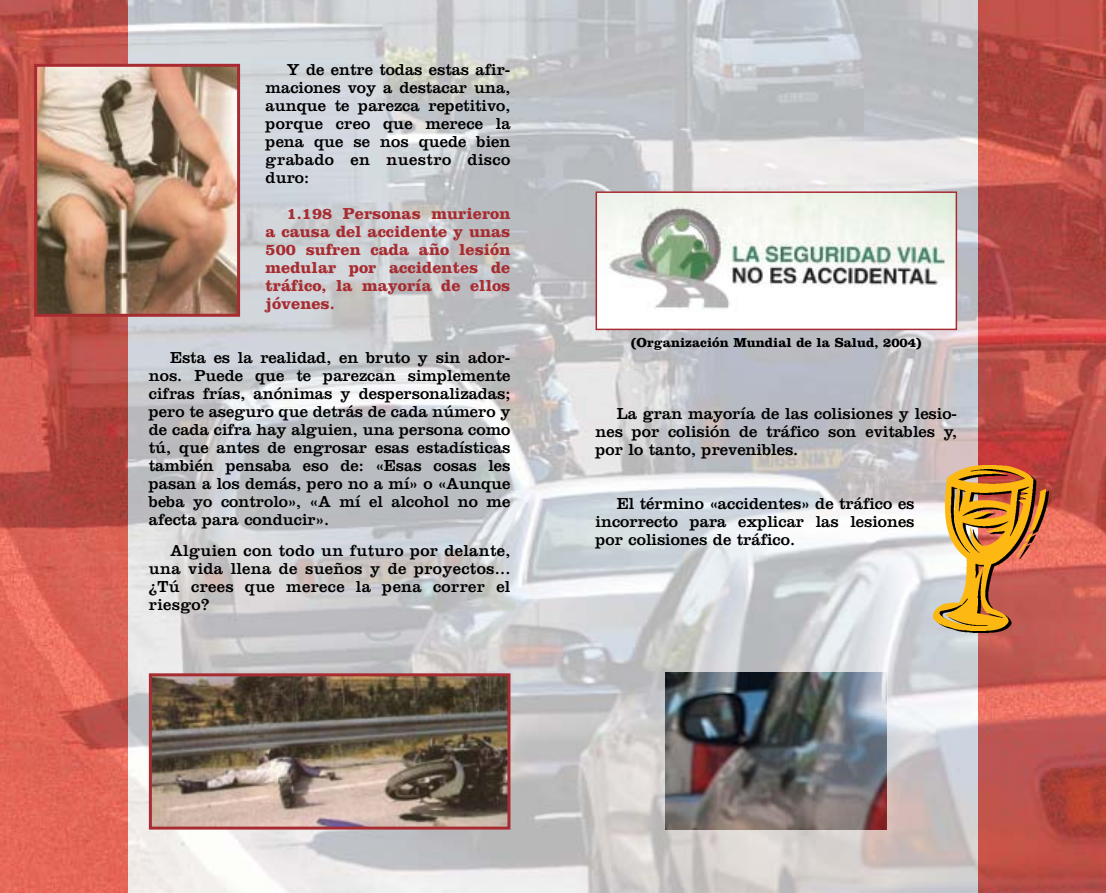
<style>
.page{position:relative;width:1106px;height:893px;background:#fff}
.page>*{position:absolute;margin:0;border:0;box-sizing:border-box;transform-origin:0 0}
.t1{font:16.5px/18px "Clarendon";color:#000;text-align:justify}
.t2{font:700 16.5px/18px "Clarendon";color:#a72c31;text-align:justify}
.t3{font:700 13.5px "Clarendon";color:#000}
</style>
<div class="page">
<img style="left:128px;top:0;width:850px;height:892px">
<img style="left:665px;top:672px;width:221px;height:157px">
<img style="left:978px;top:0;width:128px;height:892px">
<img style="left:0;top:0;width:128px;height:892px">
<img style="left:598px;top:194px;width:356px;height:133px">
<div style="left:595px;top:191px;width:362px;height:139px;border:2px solid #a72c31"></div>
<img style="left:38px;top:68px;width:198px;height:245px">
<div style="left:34px;top:64px;width:206px;height:253px;border:3px solid #a72c31"></div>
<img style="left:153px;top:677px;width:353px;height:148px">
<div style="left:149px;top:673px;width:361px;height:156px;border:3px solid #a72c31"></div>
<img style="left:936px;top:468px;width:112px;height:164px">
<img style="left:933px;top:465px;width:112px;height:165px">
<p class="t1" style="left:265px;top:62px;width:246px;text-indent:21px">Y de entre todas estas afir&shy;maciones voy a destacar una, aunque te parezca repetitivo, porque creo que merece la pena que se nos quede bien grabado en nuestro disco duro:</p>
<p class="t2" style="left:265px;top:206px;width:246px;text-indent:21px">1.198 Personas murieron a causa del accidente y unas 500 sufren cada año lesión medular por accidentes de tráfico, la mayoría de ellos jóvenes.</p>
<p class="t1" style="left:149px;top:350px;width:363px;text-indent:21px">Esta es la realidad, en bruto y sin ador&shy;nos. Puede que te parezcan simplemente cifras frías, anónimas y despersonalizadas; pero te aseguro que detrás de cada número y de cada cifra hay alguien, una persona como tú, que antes de engrosar esas estadísticas también pensaba eso de: «Esas cosas les pasan a los demás, pero no a mí» o «Aunque beba yo controlo», «A mí el alcohol no me afecta para conducir».</p>
<p class="t1" style="left:149px;top:543px;width:363px;text-indent:21px">Alguien con todo un futuro por delante, una vida llena de sueños y de proyectos... ¿Tú crees que merece la pena correr el riesgo?</p>
<p class="t3" style="left:631px;top:338px;width:291px">(Organización Mundial de la Salud, 2004)</p>
<p class="t1" style="left:595px;top:406px;width:363px;text-indent:21px">La gran mayoría de las colisiones y lesio&shy;nes por colisión de tráfico son evitables y, por lo tanto, prevenibles.</p>
<p class="t1" style="left:595px;top:496px;width:320px;text-indent:21px">El término «accidentes» de tráfico es incorrecto para explicar las lesiones por colisiones de tráfico.</p>
</div>
